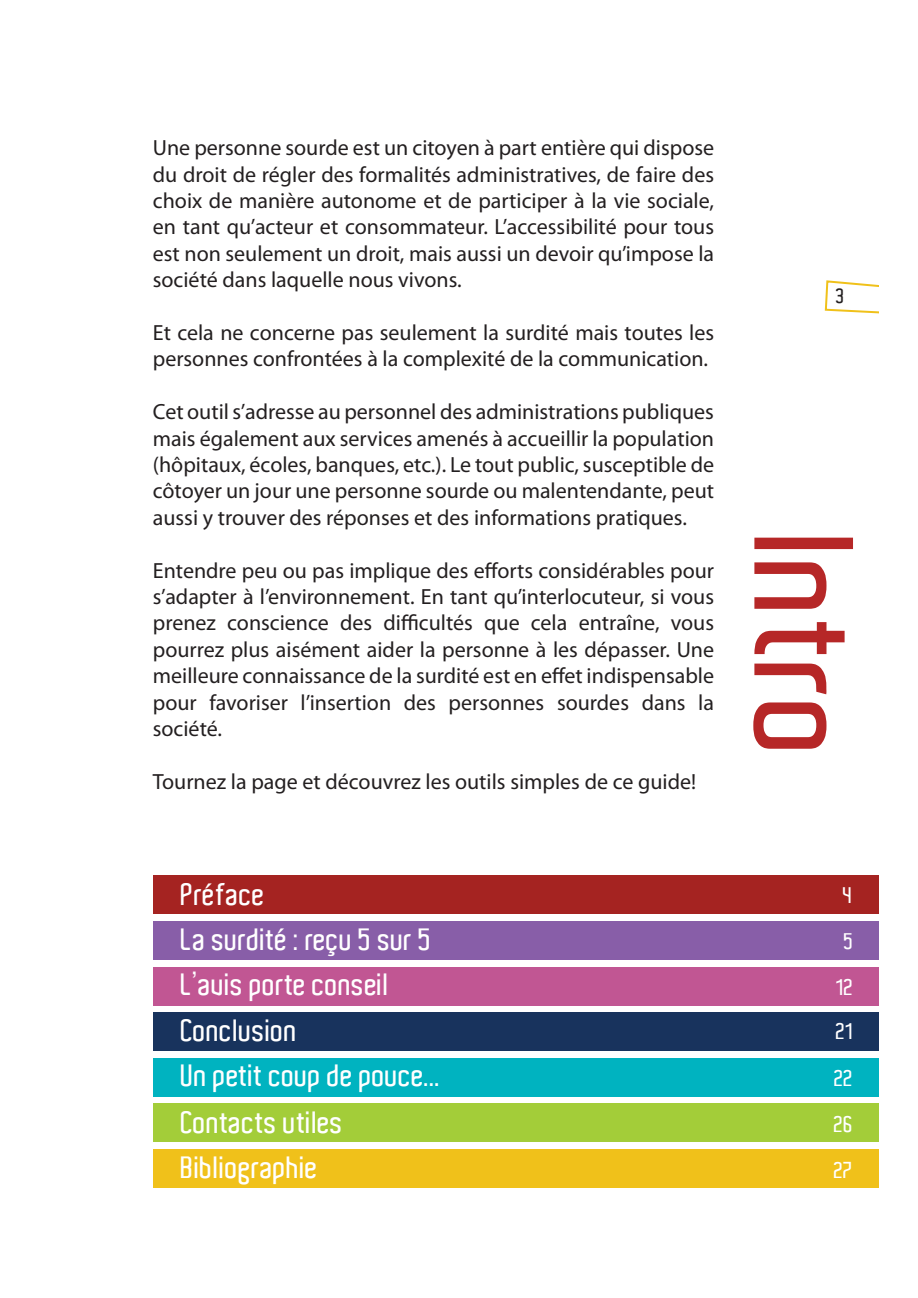
<style>
.page{position:relative;width:918px;height:1298px;background:#fff}
.page>*{position:absolute;margin:0;border:0;box-sizing:border-box;transform-origin:0 0}
.t1{font:600 136px "Aldo";color:#b62727}
.t2{font:600 30px/45.6px "Aldo";color:#fff}
.t3{font:22px/26.4px "Myriad Pro";color:#231f20;text-align:justify}
.t4{font:600 22px/45.8px "Aldo";color:#fff;text-align:center}
.t5{font:600 20px "Aldo";color:#231f20}
</style>
<div class="page">
<div style="left:153px;top:876px;width:726px;height:38px;background:#a52321"></div>
<div style="left:153px;top:921px;width:726px;height:38px;background:#885ea8"></div>
<div style="left:153px;top:967px;width:726px;height:38px;background:#c15693"></div>
<div style="left:153px;top:1013px;width:726px;height:38px;background:#18335d"></div>
<div style="left:153px;top:1058px;width:726px;height:38px;background:#00b3c0"></div>
<div style="left:153px;top:1104px;width:726px;height:38px;background:#a3cd39"></div>
<div style="left:153px;top:1150px;width:726px;height:38px;background:#f0c11a"></div>
<svg style="left:824px;top:280px;width:55px;height:34px"></svg>
<p class="t3" style="left:153px;top:137px;width:563px">Une personne sourde est un citoyen à part entière qui dispose du droit de régler des formalités administratives, de faire des choix de manière autonome et de participer à la vie sociale, en tant qu’acteur et consommateur. L’accessibilité pour tous est non seulement un droit, mais aussi un devoir qu’impose la société dans laquelle nous vivons.</p>
<p class="t3" style="left:153px;top:321px;width:563px">Et cela ne concerne pas seulement la surdité mais toutes les personnes confrontées à la complexité de la communication.</p>
<p class="t3" style="left:153px;top:401px;width:563px">Cet outil s’adresse au personnel des administrations publiques mais également aux services amenés à accueillir la population (hôpitaux, écoles, banques, etc.). Le tout public, susceptible de côtoyer un jour une personne sourde ou malentendante, peut aussi y trouver des réponses et des informations pratiques.</p>
<p class="t3" style="left:153px;top:559px;width:563px">Entendre peu ou pas implique des efforts considérables pour s’adapter à l’environnement. En tant qu’interlocuteur, si vous prenez conscience des difficultés que cela entraîne, vous pourrez plus aisément aider la personne à les dépasser. Une meilleure connaissance de la surdité est en effet indispensable pour favoriser l’insertion des personnes sourdes dans la société.</p>
<p class="t3" style="left:153px;top:770px;width:545px">Tournez la page et découvrez les outils simples de ce guide!</p>
<h2 class="t2" style="left:181px;top:872px;width:261px">Préface<br>La surdité : reçu 5 sur 5<br>L’avis porte conseil<br>Conclusion<br>Un petit coup de pouce...<br>Contacts utiles<br>Bibliographie</h2>
<p class="t5" style="left:836px;top:286px;width:10px">3</p>
<h1 class="t1" style="left:872px;top:538px;width:226px;rotate:90deg">Intro</h1>
<p class="t4" style="left:834px;top:873px;width:21px">4<br>5<br>12<br>21<br>22<br>26<br>27</p>
</div>
